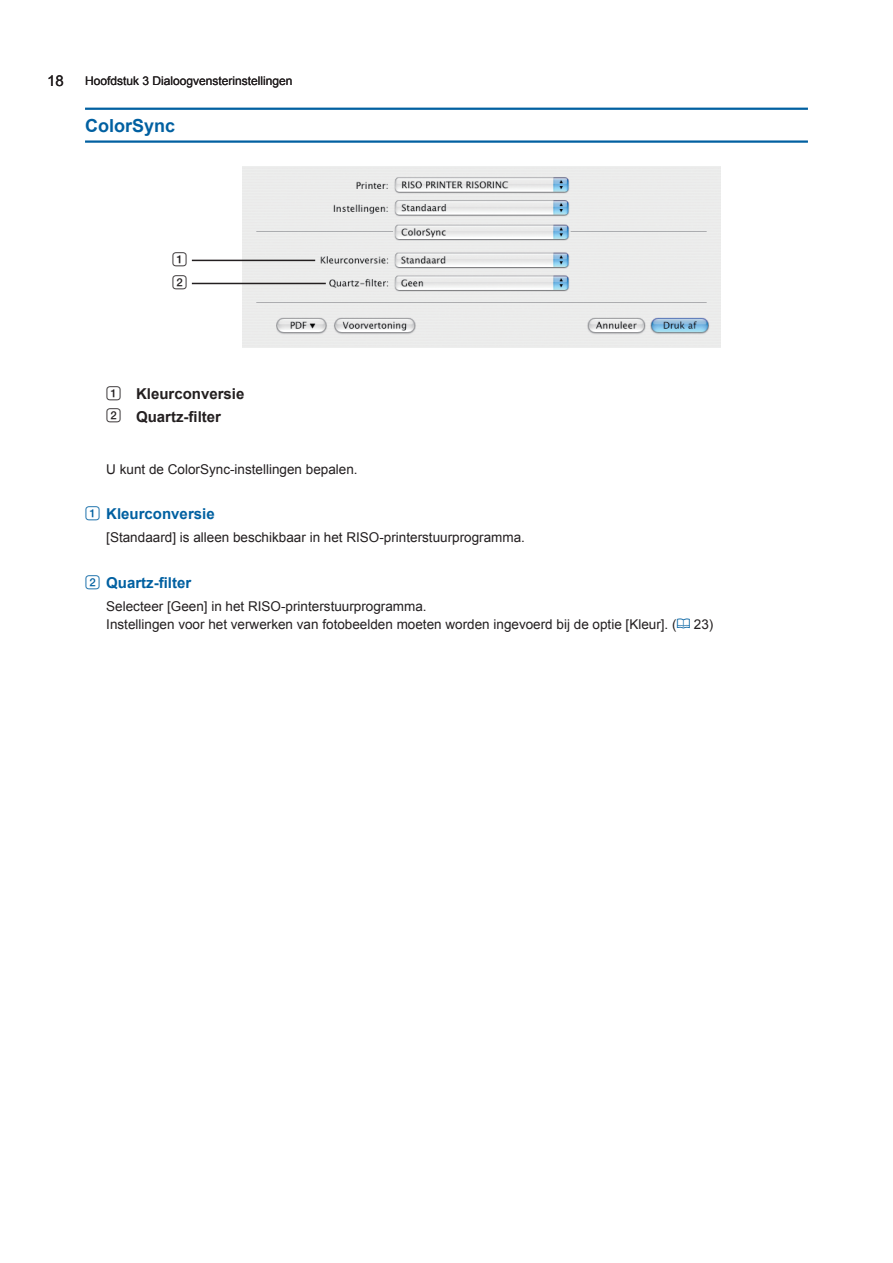
<style>
.page{position:relative;width:893px;height:1263px;background:#fff}
.page>*{position:absolute;margin:0;border:0;box-sizing:border-box;transform-origin:0 0}
.t1{font:700 18px "Arial";color:#0160a1}
.t2{font:700 15px/22.5px "Arial";color:#231f20}
.t3{font:700 15px "Arial";color:#0160a1}
.t4{font:15px "Arial";color:#231f20}
.t5{font:15px/23.1px "SQNUMWR";color:#231f20}
.t6{font:13.5px/18px "Arial";color:#231f20}
.t7{font:12px "Arial";color:#231f20}
.s1{font-family:"SQNUMWR";font-weight:400}
</style>
<div class="page">
<hr style="left:85px;top:108px;width:723px;height:2px;background:#0160a1">
<hr style="left:85px;top:140px;width:723px;height:3px;background:#0160a1">
<img style="left:242px;top:166px;width:479px;height:182px">
<hr style="left:192px;top:260px;width:123px;height:1px;background:#231f20">
<hr style="left:192px;top:283px;width:134px;height:1px;background:#231f20">
<p class="t4" style="left:47px;top:71px;width:18px">18</p>
<p class="t7" style="left:85px;top:73px;width:209px">Hoofdstuk 3 Dialoogvensterinstellingen</p>
<h1 class="t1" style="left:85px;top:113px;width:92px">ColorSync</h1>
<p class="t5" style="left:172px;top:248px;width:16px">1<br>2</p>
<p class="t2" style="left:106px;top:383px;width:140px"><span class="s1">1</span> Kleurconversie<br><span class="s1">2</span> Quartz-filter</p>
<p class="t6" style="left:106px;top:460px;width:253px">U kunt de ColorSync-instellingen bepalen.</p>
<p class="t3" style="left:85px;top:504px;width:131px"><span class="s1">1</span> Kleurconversie</p>
<p class="t6" style="left:106px;top:528px;width:420px">[Standaard] is alleen beschikbaar in het RISO-printerstuurprogramma.</p>
<p class="t3" style="left:85px;top:573px;width:108px"><span class="s1">2</span> Quartz-filter</p>
<p class="t6" style="left:106px;top:597px;width:572px">Selecteer [Geen] in het RISO-printerstuurprogramma.<br>Instellingen voor het verwerken van fotobeelden moeten worden ingevoerd bij de optie [Kleur]. (</p>
<p class="t6" style="left:694px;top:615px;width:21px">23)</p>
</div>
